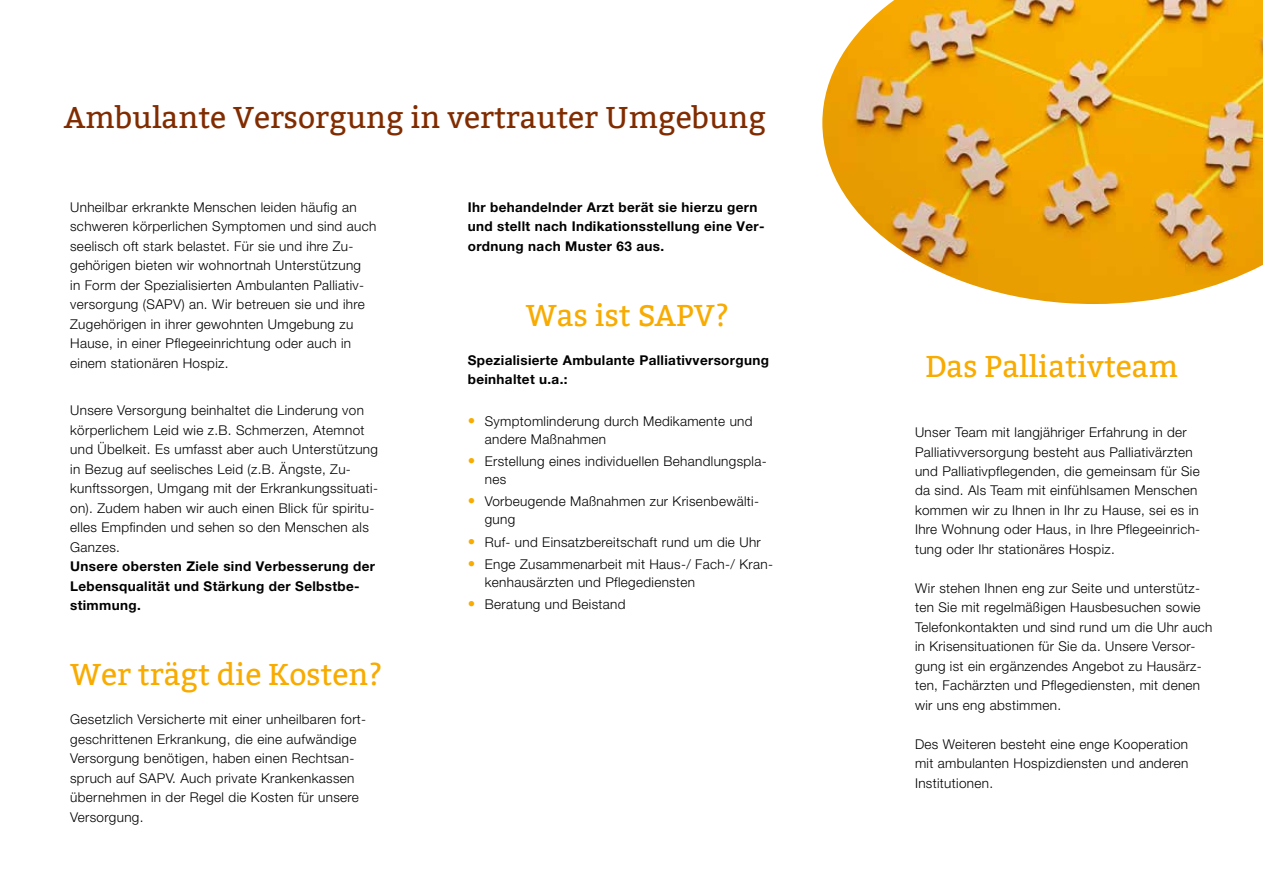
<style>
.page{position:relative;width:1263px;height:893px;background:#fff}
.page>*{position:absolute;margin:0;border:0;box-sizing:border-box;transform-origin:0 0}
.t1{font:30px "Bitter";color:#f8ab00}
.t2{font:30px "Bitter";color:#812c00}
.t3{font:300 13.5px/19.5px "Helvetica Neue LT Pro";letter-spacing:.025em;color:#000}
.t4{font:700 13.5px/19.5px "Helvetica Neue LT Pro";letter-spacing:.025em;color:#000}
.s1{font-weight:700;font-size:15px;color:#f8ab00}
</style>
<div class="page">
<img style="left:822px;top:0;width:441px;height:304px">
<h1 class="t2" style="left:64px;top:100px;width:704px">Ambulante Versorgung in vertrauter Umgebung</h1>
<p class="t3" style="left:70px;top:197px;width:308px">Unheilbar erkrankte Menschen leiden häufig an schweren körperlichen Symptomen und sind auch seelisch oft stark belastet. Für sie und ihre Zu&shy;gehörigen bieten wir wohnortnah Unterstützung<br>in Form der Spezialisierten Ambulanten Palliativ&shy;versorgung (SAPV) an. Wir betreuen sie und ihre Zugehörigen in ihrer gewohnten Umgebung zu Hause, in einer Pflegeeinrichtung oder auch in einem stationären Hospiz.</p>
<p class="t3" style="left:70px;top:400px;width:309px">Unsere Versorgung beinhaltet die Linderung von körperlichem Leid wie z.B. Schmerzen, Atemnot und Übelkeit. Es umfasst aber auch Unterstützung in Bezug auf seelisches Leid (z.B. Ängste, Zu&shy;kunftssorgen, Umgang mit der Erkrankungssituati&shy;on). Zudem haben wir auch einen Blick für spiritu&shy;elles Empfinden und sehen so den Menschen als Ganzes.</p>
<p class="t4" style="left:70px;top:556px;width:306px">Unsere obersten Ziele sind Verbesserung der<br>Lebensqualität und Stärkung der Selbstbe&shy;stimmung.</p>
<h1 class="t1" style="left:70px;top:657px;width:314px">Wer trägt die Kosten?</h1>
<p class="t3" style="left:70px;top:709px;width:298px">Gesetzlich Versicherte mit einer unheilbaren fort&shy;geschrittenen Erkrankung, die eine aufwändige Versorgung benötigen, haben einen Rechtsan&shy;spruch auf SAPV. Auch private Krankenkassen übernehmen in der Regel die Kosten für unsere Versorgung.</p>
<p class="t4" style="left:468px;top:197px;width:298px">Ihr behandelnder Arzt berät sie hierzu gern und stellt nach Indikationsstellung eine Ver&shy;ordnung nach Muster 63 aus.</p>
<h1 class="t1" style="left:526px;top:298px;width:205px">Was ist SAPV?</h1>
<p class="t4" style="left:468px;top:350px;width:303px">Spezialisierte Ambulante Palliativversorgung beinhaltet u.a.:</p>
<p class="t3" style="left:485px;top:412px;width:269px;line-height:18px;text-indent:-17px"><span class="s1">•</span> Symptomlinderung durch Medikamente und andere Maßnahmen</p>
<p class="t3" style="left:485px;top:452px;width:283px;line-height:18px;text-indent:-17px"><span class="s1">•</span> Erstellung eines individuellen Behandlungspla&shy;nes</p>
<p class="t3" style="left:485px;top:492px;width:276px;line-height:18px;text-indent:-17px"><span class="s1">•</span> Vorbeugende Maßnahmen zur Krisenbewälti&shy;gung</p>
<p class="t3" style="left:468px;top:532px;width:295px"><span class="s1">•</span> Ruf- und Einsatzbereitschaft rund um die Uhr</p>
<p class="t3" style="left:485px;top:555px;width:290px;line-height:18px;text-indent:-17px"><span class="s1">•</span> Enge Zusammenarbeit mit Haus-/ Fach-/ Kran&shy;kenhausärzten und Pflegediensten</p>
<p class="t3" style="left:468px;top:594px;width:159px"><span class="s1">•</span> Beratung und Beistand</p>
<h1 class="t1" style="left:925px;top:349px;width:255px">Das Palliativteam</h1>
<p class="t3" style="left:915px;top:422px;width:287px">Unser Team mit langjähriger Erfahrung in der Palliativversorgung besteht aus Palliativärzten und Palliativpflegenden, die gemeinsam für Sie da sind. Als Team mit einfühlsamen Menschen kommen wir zu Ihnen in Ihr zu Hause, sei es in Ihre Wohnung oder Haus, in Ihre Pflegeeinrich&shy;tung oder Ihr stationäres Hospiz.</p>
<p class="t3" style="left:915px;top:578px;width:299px">Wir stehen Ihnen eng zur Seite und unterstütz&shy;ten Sie mit regelmäßigen Hausbesuchen sowie Telefonkontakten und sind rund um die Uhr auch in Krisensituationen für Sie da. Unsere Versor&shy;gung ist ein ergänzendes Angebot zu Hausärz&shy;ten, Fachärzten und Pflegediensten, mit denen wir uns eng abstimmen.</p>
<p class="t3" style="left:915px;top:734px;width:275px;text-align:justify">Des Weiteren besteht eine enge Kooperation mit ambulanten Hospizdiensten und anderen Institutionen.</p>
</div>
